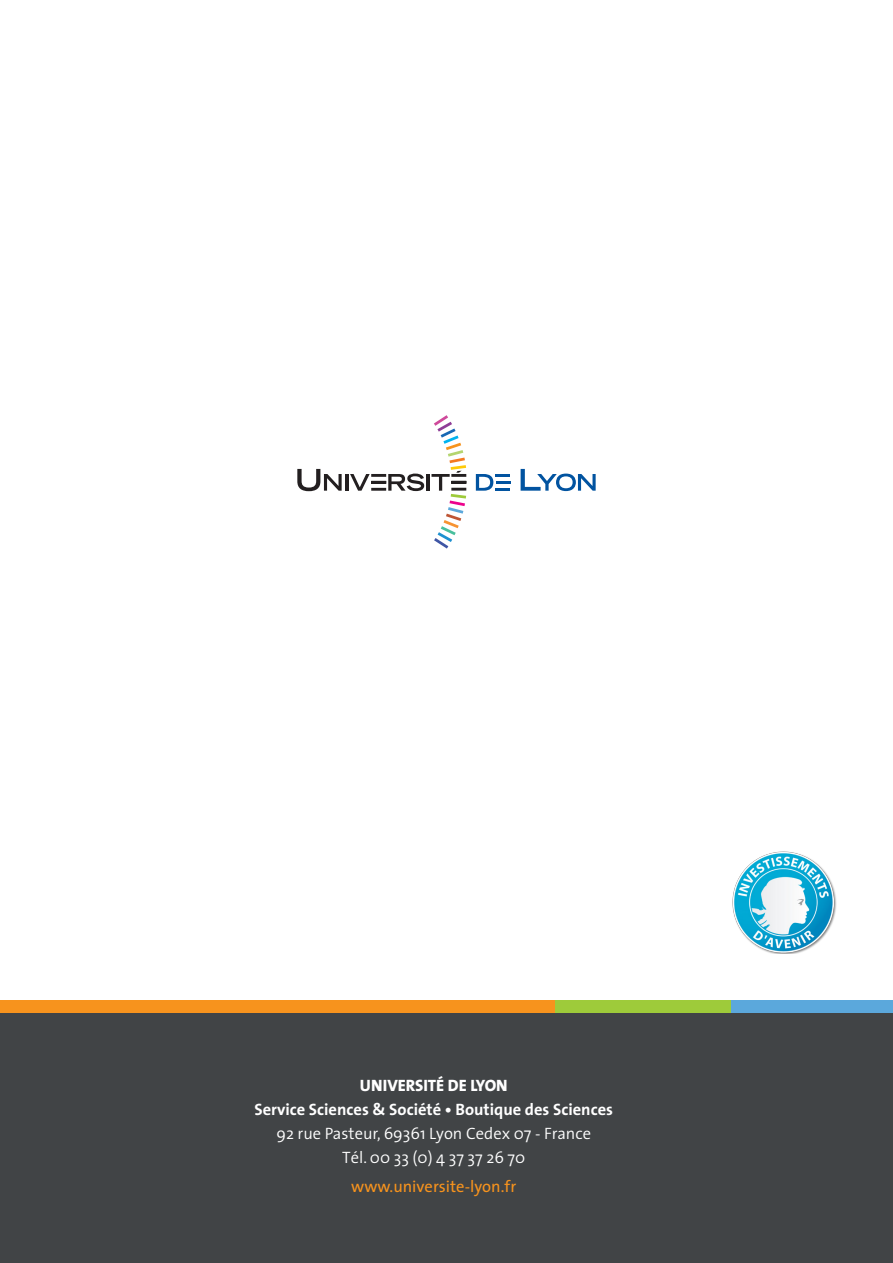
<style>
.page{position:relative;width:893px;height:1263px;background:#fff}
.page>*{position:absolute;margin:0;border:0;box-sizing:border-box;transform-origin:0 0}
._00_COURANT{font:700 16.5px/24px "The Sans";color:#fff;text-align:center}
._00_COURANT-2{font:300 16.5px/24px "The Sans";color:#fff;text-align:center}
._00_COURANT-3{font:16.5px "The Sans";color:#f7931d}
.s1{font-family:"The Sans Extra Bold Caps";font-weight:400}
</style>
<div class="page">
<div style="left:0;top:1013px;width:893px;height:250px;background:#414446"></div>
<hr style="left:495px;top:481px;width:15px;height:3px;background:#0153a0">
<hr style="left:371px;top:481px;width:15px;height:3px;background:#231f20">
<hr style="left:371px;top:474px;width:15px;height:3px;background:#231f20">
<hr style="left:371px;top:488px;width:15px;height:3px;background:#231f20">
<hr style="left:495px;top:488px;width:15px;height:3px;background:#0153a0">
<hr style="left:495px;top:474px;width:15px;height:3px;background:#0153a0">
<svg style="left:297px;top:469px;width:45px;height:22px"></svg>
<hr style="left:345px;top:474px;width:3px;height:17px;background:#231f20">
<svg style="left:350px;top:474px;width:20px;height:17px"></svg>
<svg style="left:388px;top:474px;width:36px;height:17px"></svg>
<hr style="left:426px;top:474px;width:4px;height:17px;background:#231f20">
<svg style="left:431px;top:415px;width:35px;height:134px"></svg>
<svg style="left:476px;top:474px;width:17px;height:17px"></svg>
<svg style="left:521px;top:469px;width:75px;height:22px"></svg>
<div style="left:729px;top:1000px;width:164px;height:13px;background:#5ba8dc"></div>
<div style="left:554px;top:1000px;width:176px;height:13px;background:#9ecb3a"></div>
<div style="left:0;top:1000px;width:554px;height:13px;background:#f7931d"></div>
<img style="left:732px;top:851px;width:105px;height:103px">
<p class="_00_COURANT" style="left:254px;top:1073px;width:360px"><span class="s1">UNIVERSITÉ DE LYON<br></span>Service Sciences &amp; Société • Boutique des Sciences</p>
<p class="_00_COURANT-2" style="left:276px;top:1121px;width:316px">92 rue Pasteur, 69361 Lyon Cedex 07 - France<br>Tél. 00 33 (0) 4 37 37 26 70</p>
<p class="_00_COURANT-3" style="left:351px;top:1172px;width:166px">www.universite-lyon.fr</p>
</div>
